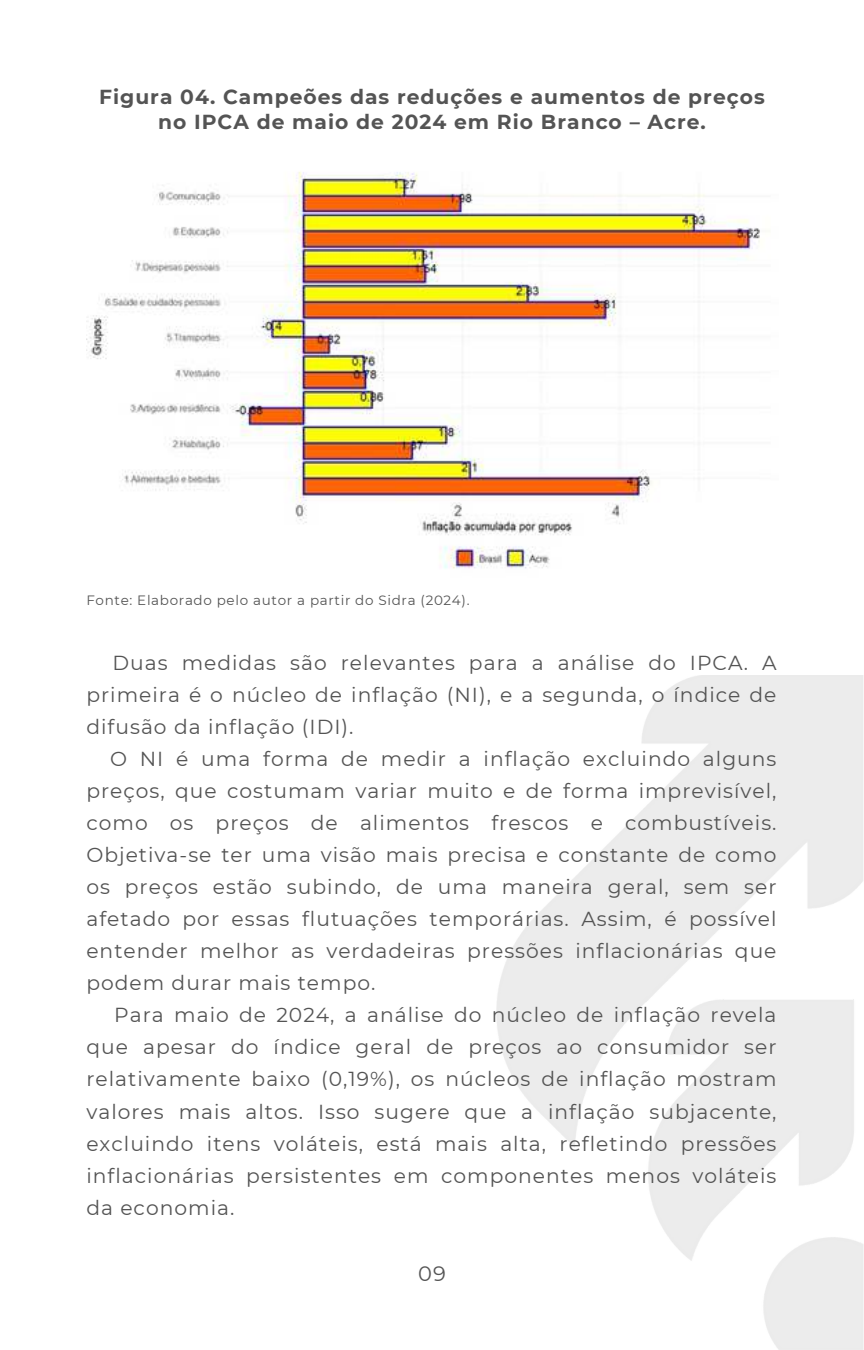
<style>
.page{position:relative;width:864px;height:1350px;background:#fff}
.page>*{position:absolute;margin:0;border:0;box-sizing:border-box;transform-origin:0 0}
.t1{font:20.93px "Montserrat";color:#545454}
.t2{font:20.25px/31.9px "Montserrat";letter-spacing:.05em;color:#545454;text-align:justify}
.t3{font:700 20.25px/25.2px "Montserrat";letter-spacing:.05em;color:#545454;text-align:center}
.t4{font:13.5px "Montserrat";letter-spacing:.05em;color:#545454}
</style>
<div class="page">
<img style="left:86px;top:171px;width:674px;height:398px">
<p class="t3" style="left:99px;top:83px;width:667px">Figura 04. Campeões das reduções e aumentos de preços no IPCA de maio de 2024 em Rio Branco – Acre.</p>
<p class="t4" style="left:86px;top:591px;width:385px">Fonte: Elaborado pelo autor a partir do Sidra (2024).</p>
<p class="t2" style="left:86px;top:646px;width:692px;text-indent:26px">Duas medidas são relevantes para a análise do IPCA. A primeira é o núcleo de inflação (NI), e a segunda, o índice de difusão da inflação (IDI).</p>
<p class="t2" style="left:86px;top:742px;width:692px;text-indent:24px">O NI é uma forma de medir a inflação excluindo alguns preços, que costumam variar muito e de forma imprevisível, como os preços de alimentos frescos e combustíveis.<br>Objetiva-se ter uma visão mais precisa e constante de como os preços estão subindo, de uma maneira geral, sem ser afetado por essas flutuações temporárias. Assim, é possível entender melhor as verdadeiras pressões inflacionárias que podem durar mais tempo.</p>
<p class="t2" style="left:86px;top:998px;width:692px;text-indent:28px">Para maio de 2024, a análise do núcleo de inflação revela que apesar do índice geral de preços ao consumidor ser relativamente baixo (0,19%), os núcleos de inflação mostram valores mais altos. Isso sugere que a inflação subjacente, excluindo itens voláteis, está mais alta, refletindo pressões inflacionárias persistentes em componentes menos voláteis da economia.</p>
<p class="t1" style="left:418px;top:1259px;width:29px">09</p>
</div>
